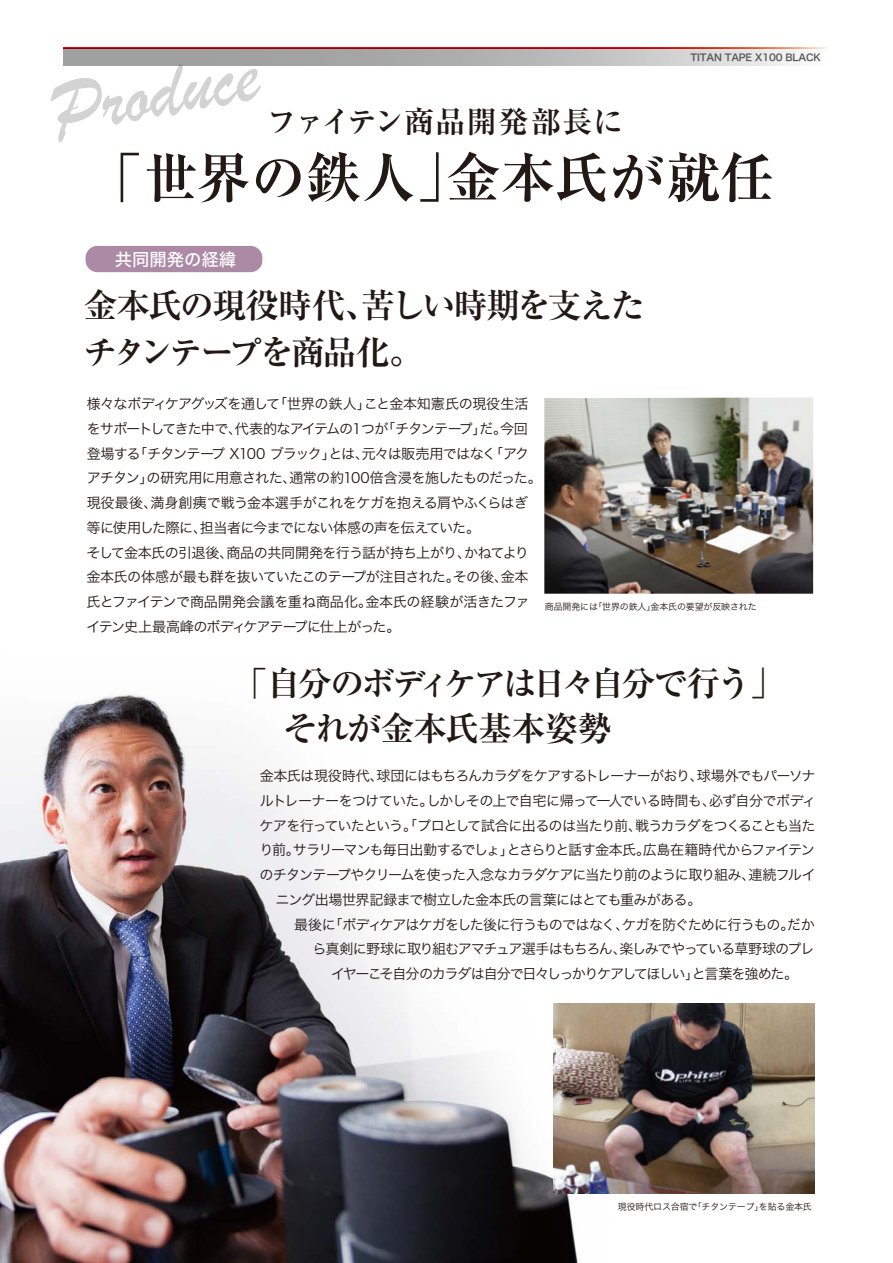
<style>
.page{position:relative;width:893px;height:1263px;background:#fff}
.page>*{position:absolute;margin:0;border:0;box-sizing:border-box;transform-origin:0 0}
.t1{font:82.35px "Brush Script";color:#d3d3d4}
.t2{font:700 54.3px "Ryumin Pro";letter-spacing:.005em;color:#221815}
.t3{font:700 33.9px/46.5px "Ryumin Pro";letter-spacing:-.07em;color:#221815}
.t4{font:700 30.3px "Ryumin Pro";letter-spacing:.02em;color:#221815}
.t5{font:17.4px "Hira Kaku Std W5";color:#fff}
.t6{font:14.1px/24.8px "Hira Kaku Pro N W3";letter-spacing:-.06em;color:#221815}
.t7{font:14.1px "Hira Kaku Pro N W3";letter-spacing:-.085em;color:#221815}
.t8{font:14.1px "Hira Kaku Pro N W3";letter-spacing:-.08em;color:#221815}
.t9{font:14.1px "Hira Kaku Pro N W3";letter-spacing:-.095em;color:#221815}
.t10{font:9.6px "Hira Kaku Pro N W6";letter-spacing:-.02em;color:#595757}
.t11{font:9px "Hira Kaku Pro N W3";letter-spacing:-.02em;color:#221815}
</style>
<div class="page">
<img style="left:0;top:693px;width:680px;height:570px">
<svg style="left:64px;top:49px;width:733px;height:17px"></svg>
<svg style="left:64px;top:48px;width:762px;height:1px"></svg>
<div style="left:86px;top:246px;width:176px;height:26px;background:#ac8aa5;border-radius:12px"></div>
<img style="left:553px;top:1004px;width:261px;height:190px">
<img style="left:544px;top:397px;width:269px;height:197px">
<p class="t10" style="left:691px;top:49px;width:132px">TITAN TAPE X100 BLACK</p>
<h1 class="t1" style="left:40px;top:59px;width:212px;rotate:-11deg">Produce</h1>
<h3 class="t4" style="left:267px;top:98px;width:358px">ファイテン商品開発部長に</h3>
<h2 class="t2" style="left:88px;top:134px;width:688px">「世界の鉄人」金本氏が就任</h2>
<p class="t5" style="left:115px;top:246px;width:123px">共同開発の経緯</p>
<h3 class="t3" style="left:83px;top:280px;width:563px">金本氏の現役時代、苦しい時期を支えたチタンテープを商品化。</h3>
<p class="t6" style="left:86px;top:390px;width:457px">様々なボディケアグッズを通して「世界の鉄人」こと金本知憲氏の現役生活をサポートしてきた中で、代表的なアイテムの１つが「チタンテープ」だ。今回登場する「チタンテープ X100 ブラック」とは、元々は販売用ではなく「アクアチタン」の研究用に用意された、通常の約100倍含浸を施したものだった。現役最後、満身創痍で戦う金本選手がこれをケガを抱える肩やふくらはぎ等に使用した際に、担当者に今までにない体感の声を伝えていた。<br>そして金本氏の引退後、商品の共同開発を行う話が持ち上がり、かねてより金本氏の体感が最も群を抜いていたこのテープが注目された。その後、金本氏とファイテンで商品開発会議を重ね商品化。金本氏の経験が活きたファイテン史上最高峰のボディケアテープに仕上がった。</p>
<p class="t11" style="left:545px;top:598px;width:213px">商品開発には「世界の鉄人」金本氏の要望が反映された</p>
<h3 class="t3" style="left:250px;top:659px;width:535px;line-height:45px;text-indent:-17px">「自分のボディケアは日々自分で行う」　それが金本氏基本姿勢</h3>
<p class="t6" style="left:260px;top:762px;width:557px">金本氏は現役時代、球団にはもちろんカラダをケアするトレーナーがおり、球場外でもパーソナ</p>
<p class="t6" style="left:260px;top:787px;width:558px">ルトレーナーをつけていた。しかしその上で自宅に帰って一人でいる時間も、必ず自分でボディ</p>
<p class="t6" style="left:260px;top:812px;width:557px">ケアを行っていたという。「プロとして試合に出るのは当たり前、戦うカラダをつくることも当た</p>
<p class="t7" style="left:259px;top:837px;width:557px">り前。サラリーマンも毎日出勤するでしょ」とさらりと話す金本氏。広島在籍時代からファイテン</p>
<p class="t6" style="left:259px;top:861px;width:558px">のチタンテープやクリームを使った入念なカラダケアに当たり前のように取り組み、連続フルイ</p>
<p class="t6" style="left:276px;top:886px;width:427px">ニング出場世界記録まで樹立した金本氏の言葉にはとても重みがある。</p>
<p class="t6" style="left:294px;top:911px;width:522px">最後に「ボディケアはケガをした後に行うものではなく、ケガを防ぐために行うもの。だか</p>
<p class="t8" style="left:313px;top:936px;width:503px">ら真剣に野球に取り組むアマチュア選手はもちろん、楽しみでやっている草野球のプレ</p>
<p class="t9" style="left:331px;top:961px;width:469px">イヤーこそ自分のカラダは自分で日々しっかりケアしてほしい」と言葉を強めた。</p>
<p class="t11" style="left:618px;top:1199px;width:196px">現役時代ロス合宿で「チタンテープ」を貼る金本氏</p>
</div>
